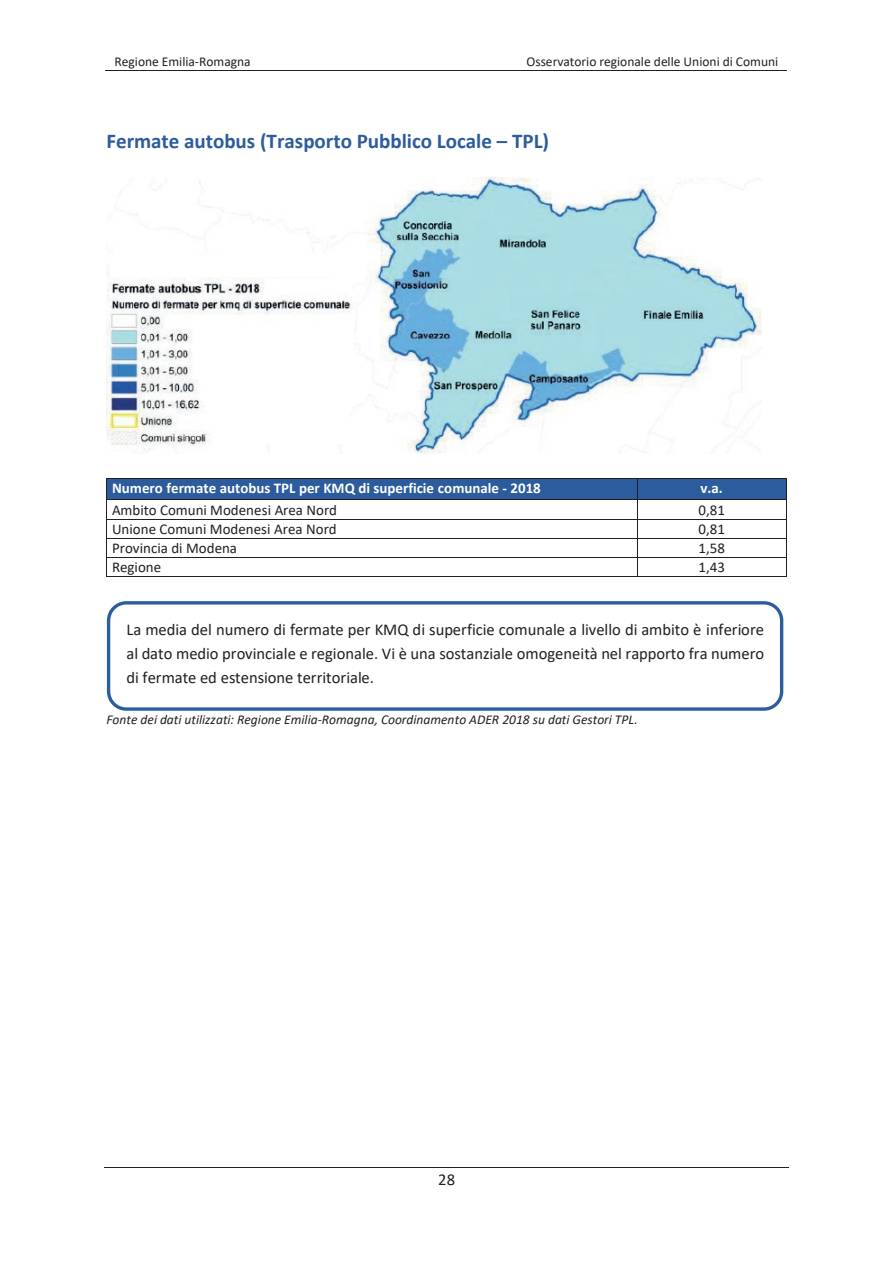
<style>
.page{position:relative;width:893px;height:1263px;background:#fff}
.page>*{position:absolute;margin:0;border:0;box-sizing:border-box;transform-origin:0 0}
.t1{font:700 21px "Calibri";color:#2c5c9d}
.t2{font:16.5px/24.2px "Calibri";color:#231f20;text-align:justify}
.t3{font:15px "Calibri";color:#231f20}
.t4{font:700 15px "Calibri";color:#fff}
.t5{font:italic 13.5px "Calibri";color:#231f20}
.t6{font:13.5px "Calibri";color:#231f20}
</style>
<div class="page">
<hr style="left:105px;top:70px;width:342px;height:1px;background:#231f20">
<hr style="left:446px;top:70px;width:341px;height:1px;background:#231f20">
<hr style="left:104px;top:1167px;width:685px;height:1px;background:#231f20">
<div style="left:107px;top:479px;width:530px;height:21px;background:#2c5c9d"></div>
<div style="left:638px;top:479px;width:148px;height:21px;background:#2c5c9d"></div>
<hr style="left:106px;top:478px;width:531px;height:1px;background:#231f20">
<hr style="left:637px;top:478px;width:149px;height:1px;background:#231f20">
<hr style="left:106px;top:500px;width:531px;height:1px;background:#231f20">
<hr style="left:637px;top:500px;width:149px;height:1px;background:#231f20">
<hr style="left:106px;top:519px;width:531px;height:1px;background:#231f20">
<hr style="left:637px;top:519px;width:149px;height:1px;background:#231f20">
<hr style="left:106px;top:538px;width:531px;height:1px;background:#231f20">
<hr style="left:637px;top:538px;width:149px;height:1px;background:#231f20">
<hr style="left:106px;top:557px;width:531px;height:1px;background:#231f20">
<hr style="left:637px;top:557px;width:149px;height:1px;background:#231f20">
<svg style="left:106px;top:479px;width:1px;height:97px"></svg>
<hr style="left:106px;top:576px;width:531px;height:1px;background:#231f20">
<svg style="left:637px;top:479px;width:1px;height:98px"></svg>
<hr style="left:638px;top:576px;width:148px;height:1px;background:#231f20">
<svg style="left:786px;top:478px;width:1px;height:99px"></svg>
<img style="left:106px;top:177px;width:655px;height:276px">
<div style="left:107px;top:601px;width:676px;height:110px;border:3px solid #2c5e9d;border-radius:18px"></div>
<div style="left:111px;top:255px;width:227px;height:22px;background:#fff"></div>
<p class="t6" style="left:115px;top:52px;width:138px">Regione Emilia-Romagna</p>
<p class="t6" style="left:526px;top:52px;width:253px">Osservatorio regionale delle Unioni di Comuni</p>
<p class="t1" style="left:106px;top:126px;width:444px">Fermate autobus (Trasporto Pubblico Locale – TPL)</p>
<p class="t4" style="left:112px;top:478px;width:430px">Numero fermate autobus TPL per KMQ di superficie comunale - 2018</p>
<p class="t4" style="left:701px;top:478px;width:24px">v.a.</p>
<p class="t3" style="left:112px;top:499px;width:227px">Ambito Comuni Modenesi Area Nord</p>
<p class="t3" style="left:699px;top:499px;width:28px">0,81</p>
<p class="t3" style="left:112px;top:518px;width:226px">Unione Comuni Modenesi Area Nord</p>
<p class="t3" style="left:699px;top:518px;width:28px">0,81</p>
<p class="t3" style="left:112px;top:537px;width:127px">Provincia di Modena</p>
<p class="t3" style="left:699px;top:537px;width:28px">1,58</p>
<p class="t3" style="left:112px;top:557px;width:51px">Regione</p>
<p class="t3" style="left:699px;top:557px;width:28px">1,43</p>
<p class="t2" style="left:126px;top:617px;width:639px">La media del numero di fermate per KMQ di superficie comunale a livello di ambito è inferiore al dato medio provinciale e regionale. Vi è una sostanziale omogeneità nel rapporto fra numero di fermate ed estensione territoriale.</p>
<p class="t5" style="left:106px;top:710px;width:533px">Fonte dei dati utilizzati: Regione Emilia-Romagna, Coordinamento ADER 2018 su dati Gestori TPL.</p>
<p class="t2" style="left:438px;top:1167px;width:18px">28</p>
</div>
